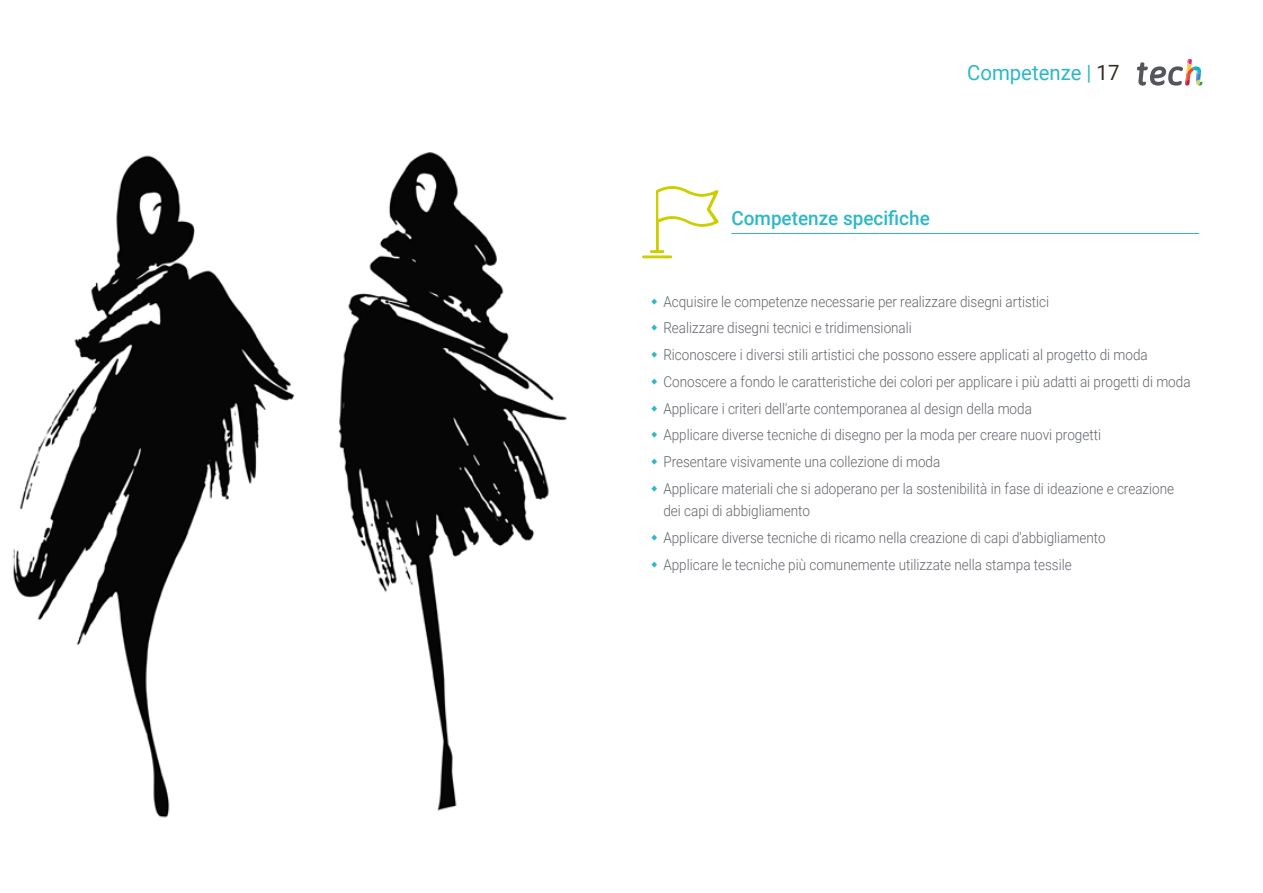
<style>
.page{position:relative;width:1263px;height:893px;background:#fff}
.page>*{position:absolute;margin:0;border:0;box-sizing:border-box;transform-origin:0 0}
.t1{font:21px "Roboto";color:#2db8c5}
.t2{font:500 19.5px "Roboto";color:#2db8c5}
.t3{font:300 15px/26.7px "Roboto";color:#61646a;scale:.9 1}
.s1{color:#312e20}
</style>
<div class="page">
<hr style="left:731px;top:233px;width:468px;height:1px;background:#2db8c5">
<hr style="left:642px;top:255px;width:30px;height:3px;background:#cdce00">
<svg style="left:650px;top:186px;width:69px;height:67px"></svg>
<img style="left:12px;top:152px;width:555px;height:666px">
<svg style="left:1137px;top:59px;width:65px;height:27px"></svg>
<h1 class="t1" style="left:967px;top:57px;width:154px">Competenze | <span class="s1">17</span></h1>
<h2 class="t2" style="left:731px;top:205px;width:200px">Competenze specifiche</h2>
<p class="t3" style="left:663px;top:287px;width:587px">Acquisire le competenze necessarie per realizzare disegni artistici<br>Realizzare disegni tecnici e tridimensionali<br>Riconoscere i diversi stili artistici che possono essere applicati al progetto di moda Conoscere a fondo le caratteristiche dei colori per applicare i più adatti ai progetti di moda Applicare i criteri dell'arte contemporanea al design della moda<br>Applicare diverse tecniche di disegno per la moda per creare nuovi progetti<br>Presentare visivamente una collezione di moda<br>Applicare materiali che si adoperano per la sostenibilità in fase di ideazione e creazione</p>
<p class="t3" style="left:663px;top:497px;width:493px">dei capi di abbigliamento<br>Applicare diverse tecniche di ricamo nella creazione di capi d'abbigliamento<br>Applicare le tecniche più comunemente utilizzate nella stampa tessile</p>
</div>
